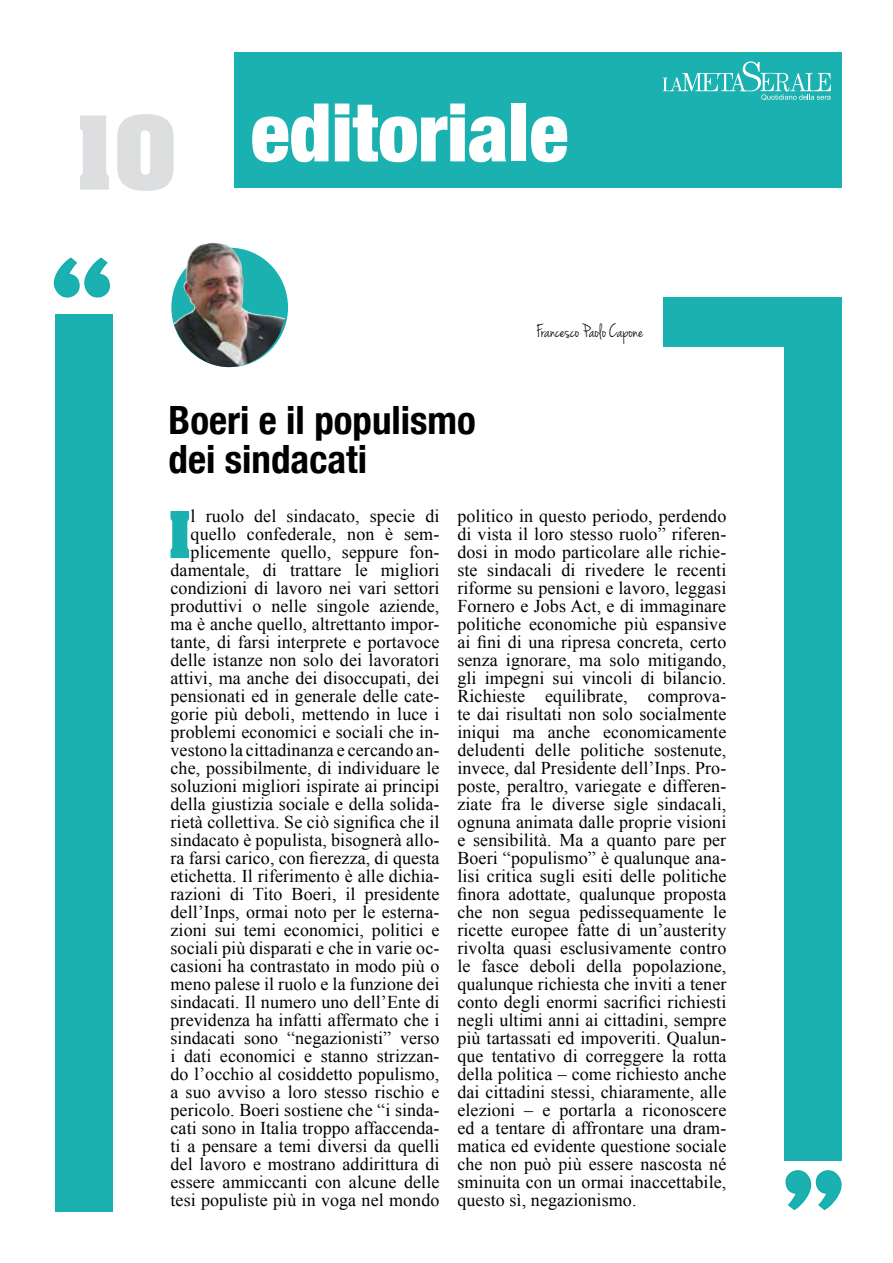
<style>
.page{position:relative;width:893px;height:1263px;background:#fff}
.page>*{position:absolute;margin:0;border:0;box-sizing:border-box;transform-origin:0 0}
.t1{font:700 87px "Aachen";color:#dddedf}
.t2{font:900 condensed 85.5px "Helvetica Neue";color:#fff}
.t3{font:900 condensed 81px "Helvetica Neue";color:#fff}
.t4{font:700 55.2px "Aachen";color:#1ab1b0}
.t5{font:700 condensed 39px/39px "Helvetica Neue";color:#000}
.t6{font:19.5px "Jenna Sue";color:#000}
.t7{font:18px/18px "Times New Roman";letter-spacing:.005em;color:#000;text-align:right}
</style>
<div class="page">
<div style="left:235px;top:52px;width:607px;height:136px;background:#1ab1b0"></div>
<svg style="left:663px;top:61px;width:168px;height:39px"></svg>
<div style="left:55px;top:314px;width:57px;height:898px;background:#1ab1b0"></div>
<div style="left:785px;top:298px;width:57px;height:863px;background:#1ab1b0"></div>
<svg style="left:53px;top:257px;width:57px;height:41px"></svg>
<svg style="left:785px;top:1170px;width:57px;height:41px"></svg>
<div style="left:664px;top:298px;width:121px;height:49px;background:#1ab1b0"></div>
<img style="left:174px;top:242px;width:111px;height:125px">
<h2 class="t2" style="left:69px;top:73px;width:337px">editoriale</h2>
<h3 class="t3" style="left:251px;top:83px;width:319px">editoriale</h3>
<h1 class="t1" style="left:75px;top:87px;width:102px">10</h1>
<h3 class="t5" style="left:169px;top:400px;width:309px">Boeri e il populismo dei sindacati</h3>
<p class="t6" style="left:536px;top:320px;width:108px">Francesco Paolo Capone</p>
<p class="t7" style="left:171px;top:507px;width:270px">l ruolo del sindacato, specie di quello confederale, non è sem&shy;plicemente quello, seppure fon&shy;damentale, di trattare le migliori condizioni di lavoro nei vari settori produttivi o nelle singole aziende, ma è anche quello, altrettanto impor&shy;tante, di farsi interprete e portavoce delle istanze non solo dei lavoratori attivi, ma anche dei disoccupati, dei pensionati ed in generale delle cate&shy;gorie più deboli, mettendo in luce i problemi economici e sociali che in&shy;vestono la cittadinanza e cercando an&shy;che, possibilmente, di individuare le soluzioni migliori ispirate ai principi della giustizia sociale e della solida&shy;rietà collettiva. Se ciò significa che il sindacato è populista, bisognerà allo&shy;ra farsi carico, con fierezza, di questa etichetta. Il riferimento è alle dichia&shy;razioni di Tito Boeri, il presidente dell’Inps, ormai noto per le esterna&shy;zioni sui temi economici, politici e sociali più disparati e che in varie oc&shy;casioni ha contrastato in modo più o meno palese il ruolo e la funzione dei sindacati. Il numero uno dell’Ente di previdenza ha infatti affermato che i sindacati sono “negazionisti” verso i dati economici e stanno strizzan&shy;do l’occhio al cosiddetto populismo, a suo avviso a loro stesso rischio e pericolo. Boeri sostiene che “i sinda&shy;cati sono in Italia troppo affaccenda&shy;ti a pensare a temi diversi da quelli del lavoro e mostrano addirittura di essere ammiccanti con alcune delle tesi populiste più in voga nel mondo</p>
<p class="t7" style="left:457px;top:507px;width:270px;text-align:justify">politico in questo periodo, perdendo di vista il loro stesso ruolo” riferen&shy;dosi in modo particolare alle richie&shy;ste sindacali di rivedere le recenti riforme su pensioni e lavoro, leggasi Fornero e Jobs Act, e di immaginare politiche economiche più espansive ai fini di una ripresa concreta, certo senza ignorare, ma solo mitigando, gli impegni sui vincoli di bilancio.<br>Richieste equilibrate, comprova&shy;te dai risultati non solo socialmente iniqui ma anche economicamente deludenti delle politiche sostenute, invece, dal Presidente dell’Inps. Pro&shy;poste, peraltro, variegate e differen&shy;ziate fra le diverse sigle sindacali, ognuna animata dalle proprie visioni e sensibilità. Ma a quanto pare per Boeri “populismo” è qualunque ana&shy;lisi critica sugli esiti delle politiche finora adottate, qualunque proposta che non segua pedissequamente le ricette europee fatte di un’austerity rivolta quasi esclusivamente contro le fasce deboli della popolazione, qualunque richiesta che inviti a tener conto degli enormi sacrifici richiesti negli ultimi anni ai cittadini, sempre più tartassati ed impoveriti. Qualun&shy;que tentativo di correggere la rotta della politica – come richiesto anche dai cittadini stessi, chiaramente, alle elezioni – e portarla a riconoscere ed a tentare di affrontare una dram&shy;matica ed evidente questione sociale che non può più essere nascosta né sminuita con un ormai inaccettabile, questo sì, negazionismo.</p>
<h3 class="t4" style="left:169px;top:493px;width:23px">I</h3>
</div>
